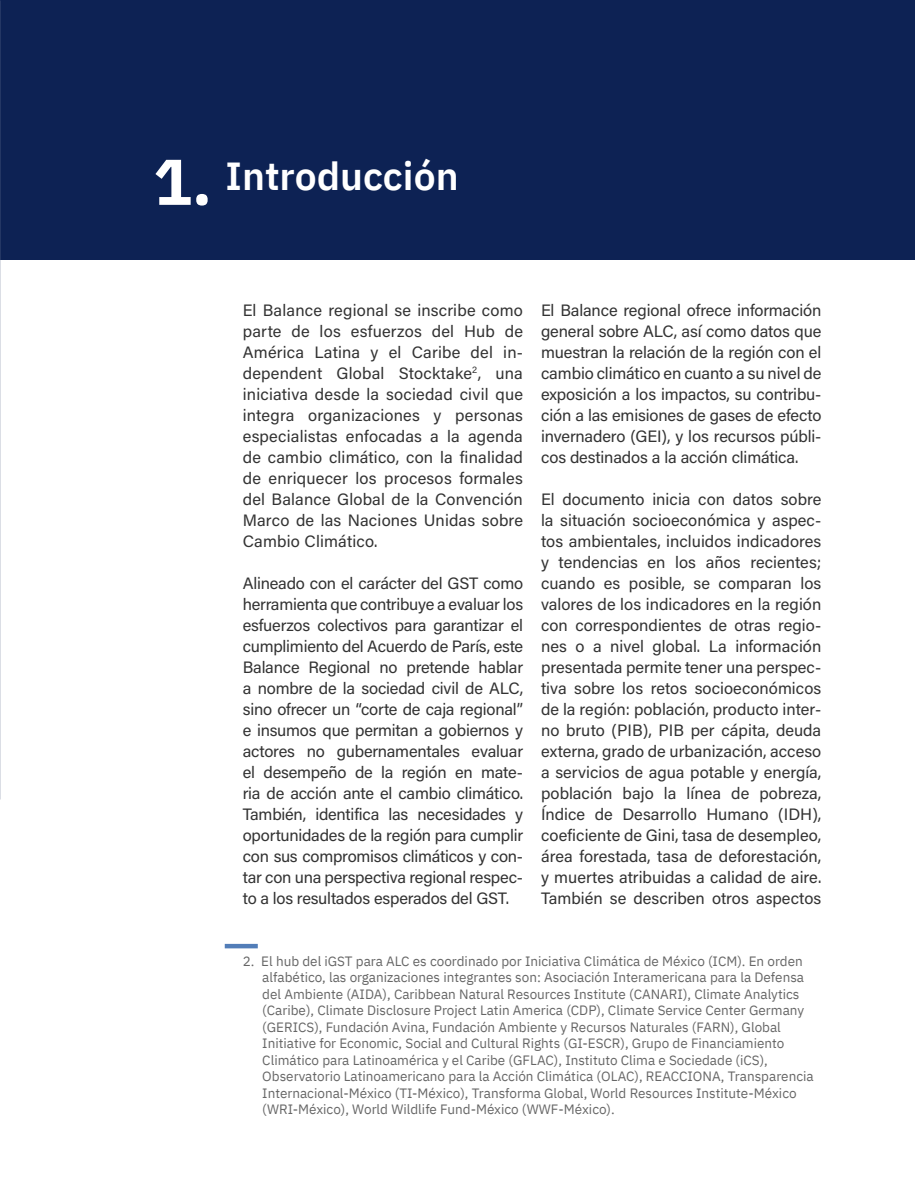
<style>
.page{position:relative;width:915px;height:1191px;background:#fff}
.page>*{position:absolute;margin:0;border:0;box-sizing:border-box;transform-origin:0 0}
.t1{font:600 39px "IBM Plex Sans";color:#fff}
.t2{font:16.5px/21px "Acumin Variable Concept";letter-spacing:-.005em;color:#333;text-align:justify}
.t3{font:13.5px/16.5px "IBM Plex Sans";color:#666}
.s1{font-weight:700;font-size:64.5px}
</style>
<div class="page">
<div style="left:0;top:0;width:914px;height:260px;background:#0d2254"></div>
<hr style="left:225px;top:944px;width:33px;height:4px;background:#527db8">
<h1 class="t1" style="left:153px;top:145px;width:307px"><span class="s1">1.</span> Introducción</h1>
<p class="t2" style="left:243px;top:299px;width:282px">El Balance regional se inscribe como parte de los esfuerzos del Hub de América Latina y el Caribe del in&shy;dependent Global Stocktake<sup>2</sup>, una iniciativa desde la sociedad civil que integra organizaciones y personas especialistas enfocadas a la agenda de cambio climático, con la finalidad de enriquecer los procesos formales del Balance Global de la Convención Marco de las Naciones Unidas sobre Cambio Climático.</p>
<p class="t2" style="left:243px;top:572px;width:282px">Alineado con el carácter del GST como herramienta que contribuye a evaluar los esfuerzos colectivos para garantizar el cumplimiento del Acuerdo de París, este Balance Regional no pretende hablar a nombre de la sociedad civil de ALC, sino ofrecer un “corte de caja regional” e insumos que permitan a gobiernos y actores no gubernamentales evaluar el desempeño de la región en mate&shy;ria de acción ante el cambio climático.<br>También, identifica las necesidades y oportunidades de la región para cumplir con sus compromisos climáticos y con&shy;tar con una perspectiva regional respec&shy;to a los resultados esperados del GST.</p>
<p class="t2" style="left:541px;top:299px;width:282px">El Balance regional ofrece información general sobre ALC, así como datos que muestran la relación de la región con el cambio climático en cuanto a su nivel de exposición a los impactos, su contribu&shy;ción a las emisiones de gases de efecto invernadero (GEI), y los recursos públi&shy;cos destinados a la acción climática.</p>
<p class="t2" style="left:541px;top:488px;width:282px">El documento inicia con datos sobre la situación socioeconómica y aspec&shy;tos ambientales, incluidos indicadores y tendencias en los años recientes; cuando es posible, se comparan los valores de los indicadores en la región con correspondientes de otras regio&shy;nes o a nivel global. La información presentada permite tener una perspec&shy;tiva sobre los retos socioeconómicos de la región: población, producto inter&shy;no bruto (PIB), PIB per cápita, deuda externa, grado de urbanización, acceso a servicios de agua potable y energía, población bajo la línea de pobreza, Índice de Desarrollo Humano (IDH), coeficiente de Gini, tasa de desempleo, área forestada, tasa de deforestación, y muertes atribuidas a calidad de aire.<br>También se describen otros aspectos</p>
<p class="t3" style="left:262px;top:951px;width:552px;text-indent:-19px">2. El hub del iGST para ALC es coordinado por Iniciativa Climática de México (ICM). En orden alfabético, las organizaciones integrantes son: Asociación Interamericana para la Defensa del Ambiente (AIDA), Caribbean Natural Resources Institute (CANARI), Climate Analytics (Caribe), Climate Disclosure Project Latin America (CDP), Climate Service Center Germany (GERICS), Fundación Avina, Fundación Ambiente y Recursos Naturales (FARN), Global Initiative for Economic, Social and Cultural Rights (GI-ESCR), Grupo de Financiamiento Climático para Latinoamérica y el Caribe (GFLAC), Instituto Clima e Sociedade (iCS), Observatorio Latinoamericano para la Acción Climática (OLAC), REACCIONA, Transparencia Internacional-México (TI-México), Transforma Global, World Resources Institute-México (WRI-México), World Wildlife Fund-México (WWF-México).</p>
</div>
